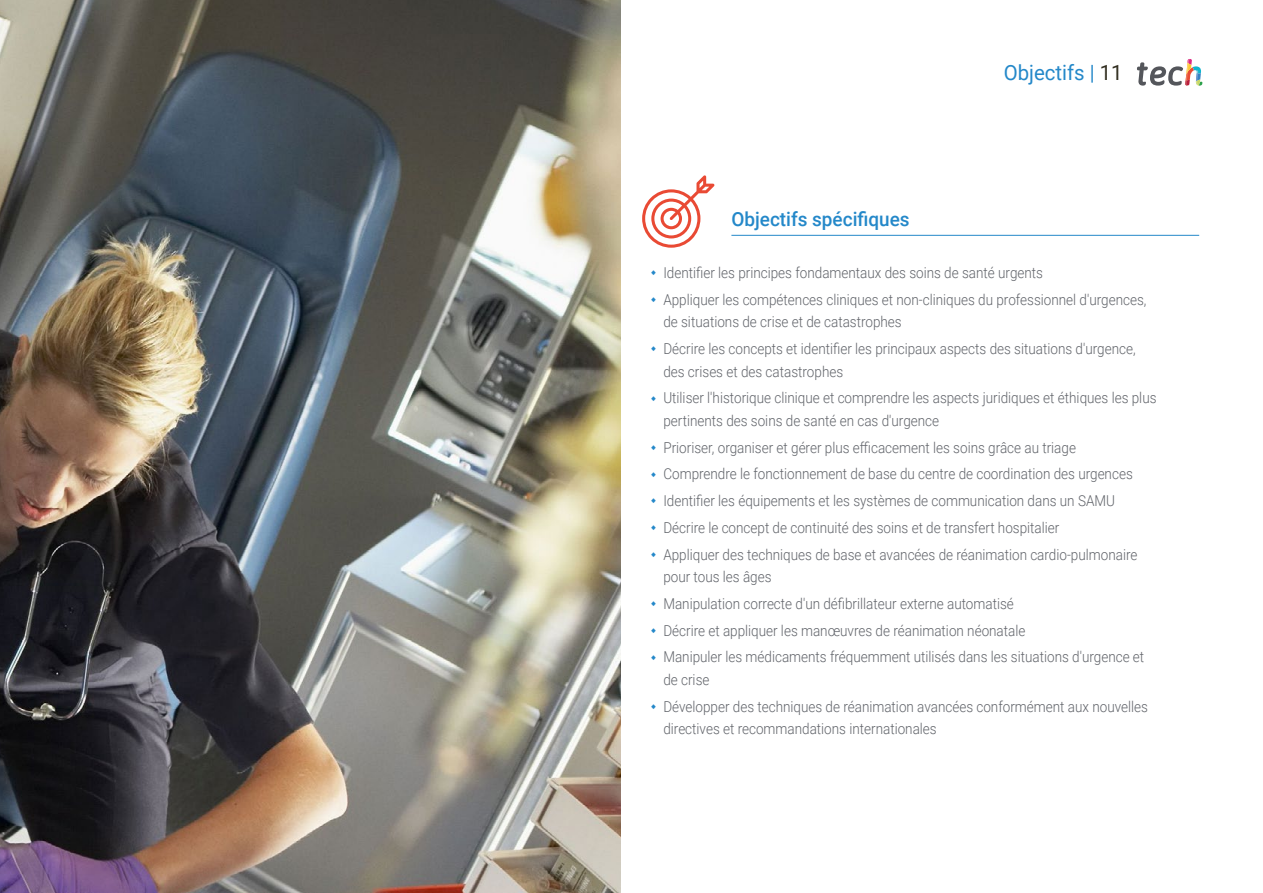
<style>
.page{position:relative;width:1263px;height:893px;background:#fff}
.page>*{position:absolute;margin:0;border:0;box-sizing:border-box;transform-origin:0 0}
.t1{font:21px "Roboto";color:#2488c9}
.t2{font:500 19.5px "Roboto";color:#2488c9}
.t3{font:300 15px/26.7px "Roboto";color:#61646a;scale:.9 1}
.s1{color:#2588c9}
.s2{color:#312e20}
</style>
<div class="page">
<svg style="left:642px;top:175px;width:72px;height:73px"></svg>
<hr style="left:731px;top:235px;width:468px;height:1px;background:#2488c9">
<img style="left:0;top:0;width:621px;height:893px">
<svg style="left:1137px;top:59px;width:65px;height:27px"></svg>
<h1 class="t1" style="left:1004px;top:57px;width:120px">Objectifs <span class="s1">|</span> <span class="s2">11</span></h1>
<h2 class="t2" style="left:731px;top:206px;width:180px">Objectifs spécifiques</h2>
<p class="t3" style="left:663px;top:259px;width:538px">Identifier les principes fondamentaux des soins de santé urgents<br>Appliquer les compétences cliniques et non-cliniques du professionnel d'urgences,</p>
<p class="t3" style="left:663px;top:308px;width:526px">de situations de crise et de catastrophes<br>Décrire les concepts et identifier les principaux aspects des situations d'urgence,</p>
<p class="t3" style="left:663px;top:357px;width:549px">des crises et des catastrophes<br>Utiliser l'historique clinique et comprendre les aspects juridiques et éthiques les plus</p>
<p class="t3" style="left:663px;top:407px;width:528px">pertinents des soins de santé en cas d'urgence<br>Prioriser, organiser et gérer plus efficacement les soins grâce au triage Comprendre le fonctionnement de base du centre de coordination des urgences Identifier les équipements et les systèmes de communication dans un SAMU Décrire le concept de continuité des soins et de transfert hospitalier<br>Appliquer des techniques de base et avancées de réanimation cardio-pulmonaire</p>
<p class="t3" style="left:663px;top:563px;width:536px">pour tous les âges<br>Manipulation correcte d'un défibrillateur externe automatisé<br>Décrire et appliquer les manœuvres de réanimation néonatale<br>Manipuler les médicaments fréquemment utilisés dans les situations d'urgence et</p>
<p class="t3" style="left:663px;top:666px;width:540px">de crise<br>Développer des techniques de réanimation avancées conformément aux nouvelles</p>
<p class="t3" style="left:663px;top:715px;width:305px">directives et recommandations internationales</p>
</div>
